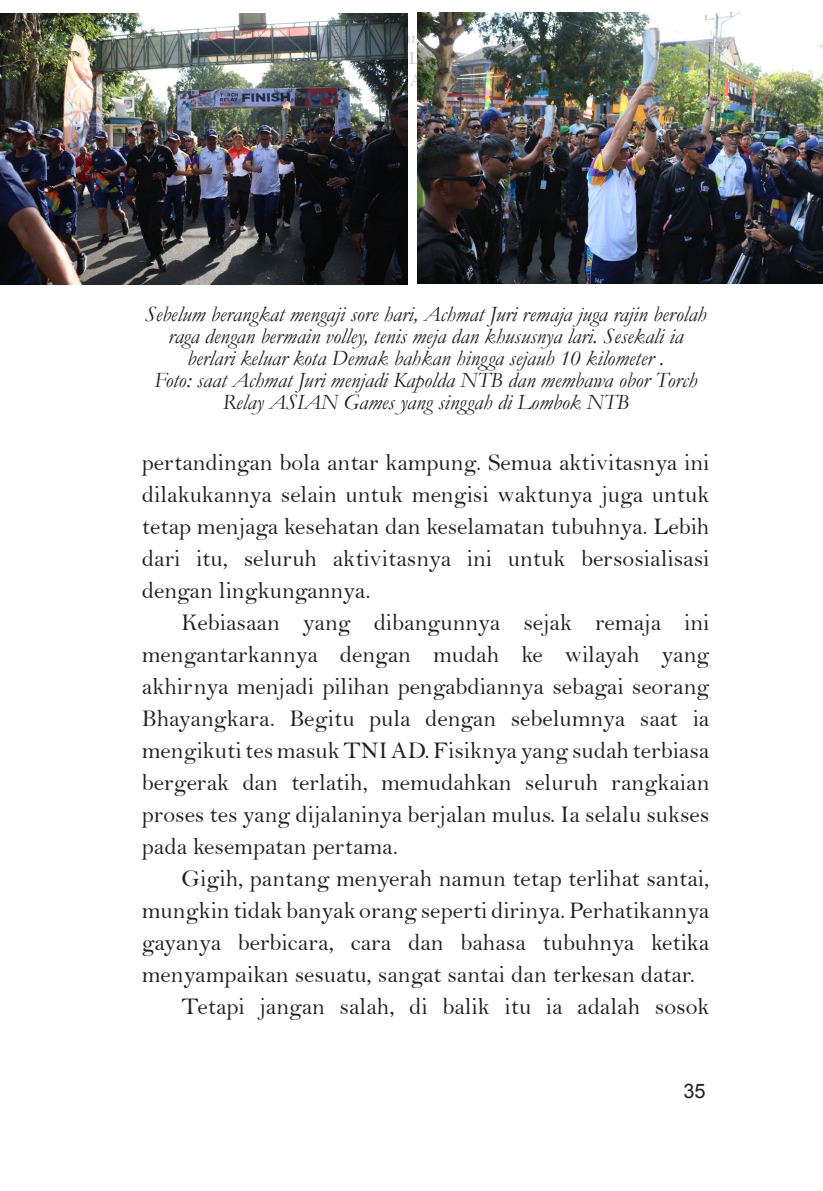
<style>
.page{position:relative;width:823px;height:1191px;background:#fff}
.page>*{position:absolute;margin:0;border:0;box-sizing:border-box;transform-origin:0 0}
.t1{font:24px/32px "Bell";color:#231f20;text-align:justify}
.t2{font:italic 22px/22px "Garamond";color:#231f20;text-align:center}
.t3{font:20px "Arial";color:#231f20}
</style>
<div class="page">
<img style="left:417px;top:13px;width:405px;height:270px">
<img style="left:0;top:13px;width:407px;height:271px">
<p class="t2" style="left:145px;top:302px;width:562px">Sebelum berangkat mengaji sore hari, Achmat Juri remaja juga rajin berolah raga dengan bermain volley, tenis meja dan khususnya lari. Sesekali ia berlari keluar kota Demak bahkan hingga sejauh 10 kilometer .</p>
<p class="t2" style="left:154px;top:368px;width:544px">Foto: saat Achmat Juri menjadi Kapolda NTB dan membawa obor Torch<br>Relay ASIAN Games yang singgah di Lombok NTB</p>
<p class="t1" style="left:142px;top:446px;width:568px">pertandingan bola antar kampung. Semua aktivitasnya ini dilakukannya selain untuk mengisi waktunya juga untuk tetap menjaga kesehatan dan keselamatan tubuhnya. Lebih dari itu, seluruh aktivitasnya ini untuk bersosialisasi dengan lingkungannya.</p>
<p class="t1" style="left:142px;top:606px;width:568px;text-indent:40px">Kebiasaan yang dibangunnya sejak remaja ini mengantarkannya dengan mudah ke wilayah yang akhirnya menjadi pilihan pengabdiannya sebagai seorang Bhayangkara. Begitu pula dengan sebelumnya saat ia mengikuti tes masuk TNI AD. Fisiknya yang sudah terbiasa bergerak dan terlatih, memudahkan seluruh rangkaian proses tes yang dijalaninya berjalan mulus. Ia selalu sukses pada kesempatan pertama.</p>
<p class="t1" style="left:142px;top:862px;width:568px;text-indent:40px">Gigih, pantang menyerah namun tetap terlihat santai, mungkin tidak banyak orang seperti dirinya. Perhatikannya gayanya berbicara, cara dan bahasa tubuhnya ketika menyampaikan sesuatu, sangat santai dan terkesan datar.</p>
<p class="t1" style="left:181px;top:990px;width:529px">Tetapi jangan salah, di balik itu ia adalah sosok</p>
<p class="t3" style="left:683px;top:1078px;width:24px">35</p>
</div>
